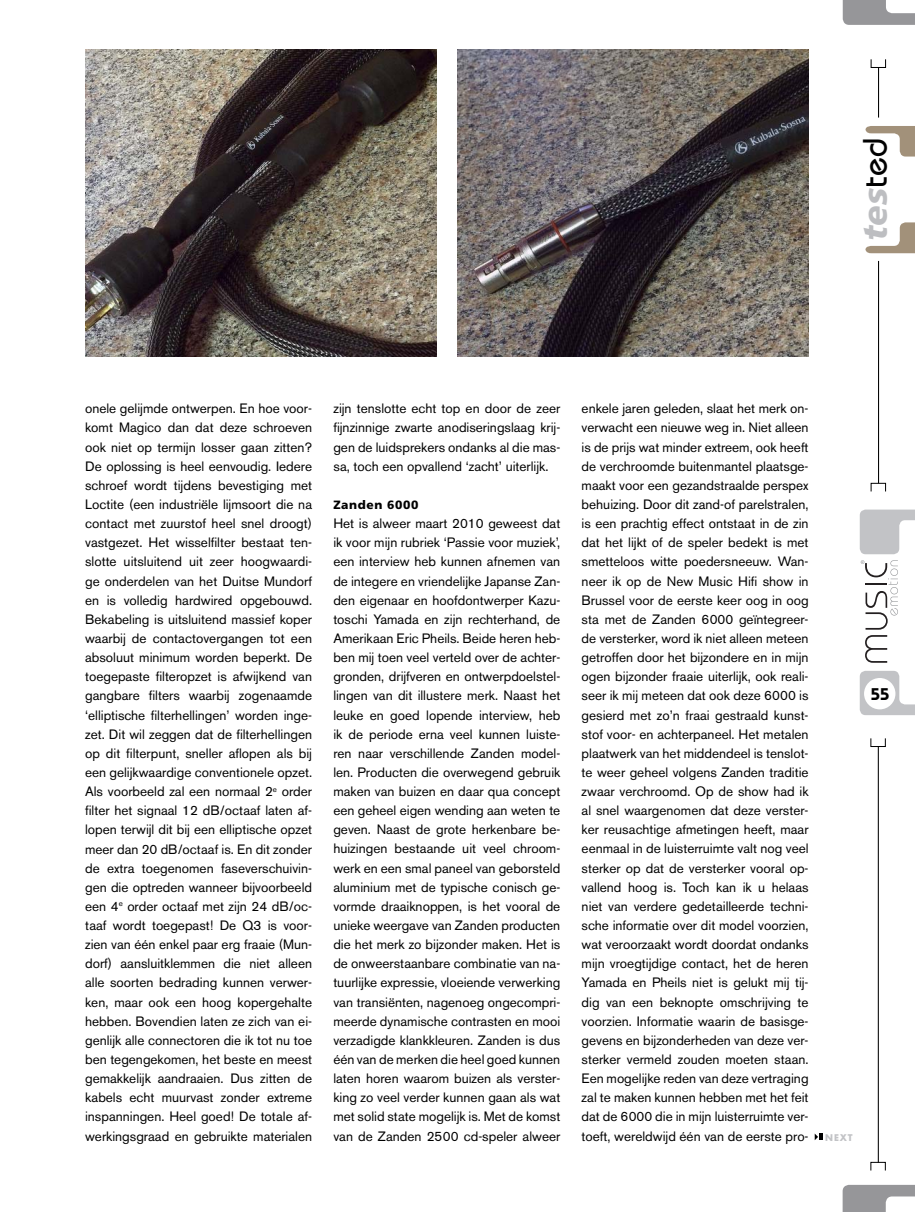
<style>
.page{position:relative;width:915px;height:1212px;background:#fff}
.page>*{position:absolute;margin:0;border:0;box-sizing:border-box;transform-origin:0 0}
.t1{font:italic 900 33.9px "Frutiger";color:#bdbec1}
.t2{font:600 16.95px "Bauhaus";color:#000}
.t3{font:13.5px/19.2px "Akzidenz Grotesk BE";color:#000;text-align:justify}
.t4{font:900 12px "Frutiger";letter-spacing:.05em;color:#000}
.t5{font:700 9px "Futura";color:#c2c3c6}
.s1{font-family:"Bauhaus";font-weight:500;font-style:normal;color:#000}
</style>
<div class="page">
<svg style="left:814px;top:1133px;width:9px;height:7px"></svg>
<img style="left:85px;top:50px;width:351px;height:306px">
<img style="left:457px;top:50px;width:351px;height:306px">
<svg style="left:859px;top:510px;width:55px;height:44px"></svg>
<svg style="left:859px;top:671px;width:55px;height:44px"></svg>
<svg style="left:842px;top:0;width:72px;height:25px"></svg>
<svg style="left:842px;top:1185px;width:72px;height:27px"></svg>
<div style="left:870px;top:59px;width:15px;height:9px;border:1px solid #000"></div>
<div style="left:870px;top:483px;width:15px;height:9px;border:1px solid #000"></div>
<div style="left:863px;top:678px;width:32px;height:31px;background:#fff;border-radius:50%"></div>
<hr style="left:877px;top:261px;width:1px;height:222px;background:#000">
<svg style="left:865px;top:222px;width:49px;height:31px"></svg>
<svg style="left:865px;top:126px;width:49px;height:31px"></svg>
<hr style="left:877px;top:67px;width:1px;height:51px;background:#000">
<hr style="left:877px;top:746px;width:1px;height:416px;background:#000">
<div style="left:870px;top:738px;width:15px;height:9px;border:1px solid #000"></div>
<div style="left:870px;top:1162px;width:15px;height:9px;border:1px solid #000"></div>
<svg style="left:860px;top:560px;width:37px;height:103px"></svg>
<h1 class="t1" style="left:861px;top:241px;width:104px;rotate:-90deg">tes<span class="s1">ted</span></h1>
<p class="t3" style="left:85px;top:400px;width:228px">onele gelijmde ontwerpen. En hoe voor&shy;komt Magico dan dat deze schroeven ook niet op termijn losser gaan zitten?<br>De oplossing is heel eenvoudig. Iedere schroef wordt tijdens bevestiging met Loctite (een industriële lijmsoort die na contact met zuurstof heel snel droogt) vastgezet. Het wisselfilter bestaat ten&shy;slotte uitsluitend uit zeer hoogwaardi&shy;ge onderdelen van het Duitse Mundorf en is volledig hardwired opgebouwd.<br>Bekabeling is uitsluitend massief koper waarbij de contactovergangen tot een absoluut minimum worden beperkt. De toegepaste filteropzet is afwijkend van gangbare filters waarbij zogenaamde ‘elliptische filterhellingen’ worden inge&shy;zet. Dit wil zeggen dat de filterhellingen op dit filterpunt, sneller aflopen als bij een gelijkwaardige conventionele opzet.<br>Als voorbeeld zal een normaal 2<sup>e</sup> order filter het signaal 12 dB/octaaf laten af&shy;lopen terwijl dit bij een elliptische opzet meer dan 20 dB/octaaf is. En dit zonder de extra toegenomen faseverschuivin&shy;gen die optreden wanneer bijvoorbeeld een 4<sup>e</sup> order octaaf met zijn 24 dB/oc&shy;taaf wordt toegepast! De Q3 is voor&shy;zien van één enkel paar erg fraaie (Mun&shy;dorf) aansluitklemmen die niet alleen alle soorten bedrading kunnen verwer&shy;ken, maar ook een hoog kopergehalte hebben. Bovendien laten ze zich van ei&shy;genlijk alle connectoren die ik tot nu toe ben tegengekomen, het beste en meest gemakkelijk aandraaien. Dus zitten de kabels echt muurvast zonder extreme inspanningen. Heel goed! De totale af&shy;werkingsgraad en gebruikte materialen</p>
<p class="t3" style="left:333px;top:400px;width:228px">zijn tenslotte echt top en door de zeer fijnzinnige zwarte anodiseringslaag krij&shy;gen de luidsprekers ondanks al die mas&shy;sa, toch een opvallend ‘zacht’ uiterlijk.</p>
<p class="t4" style="left:333px;top:500px;width:87px">Zanden 6000</p>
<p class="t3" style="left:333px;top:515px;width:228px">Het is alweer maart 2010 geweest dat ik voor mijn rubriek ‘Passie voor muziek’, een interview heb kunnen afnemen van de integere en vriendelijke Japanse Zan&shy;den eigenaar en hoofdontwerper Kazu&shy;toschi Yamada en zijn rechterhand, de Amerikaan Eric Pheils. Beide heren heb&shy;ben mij toen veel verteld over de achter&shy;gronden, drijfveren en ontwerpdoelstel&shy;lingen van dit illustere merk. Naast het leuke en goed lopende interview, heb ik de periode erna veel kunnen luiste&shy;ren naar verschillende Zanden model&shy;len. Producten die overwegend gebruik maken van buizen en daar qua concept een geheel eigen wending aan weten te geven. Naast de grote herkenbare be&shy;huizingen bestaande uit veel chroom&shy;werk en een smal paneel van geborsteld aluminium met de typische conisch ge&shy;vormde draaiknoppen, is het vooral de unieke weergave van Zanden producten die het merk zo bijzonder maken. Het is de onweerstaanbare combinatie van na&shy;tuurlijke expressie, vloeiende verwerking van transiënten, nagenoeg ongecompri&shy;meerde dynamische contrasten en mooi verzadigde klankkleuren. Zanden is dus één van de merken die heel goed kunnen laten horen waarom buizen als verster&shy;king zo veel verder kunnen gaan als wat met solid state mogelijk is. Met de komst van de Zanden 2500 cd-speler alweer</p>
<p class="t3" style="left:581px;top:400px;width:228px">enkele jaren geleden, slaat het merk on&shy;verwacht een nieuwe weg in. Niet alleen is de prijs wat minder extreem, ook heeft de verchroomde buitenmantel plaatsge&shy;maakt voor een gezandstraalde perspex behuizing. Door dit zand-of parelstralen, is een prachtig effect ontstaat in de zin dat het lijkt of de speler bedekt is met smetteloos witte poedersneeuw. Wan&shy;neer ik op de New Music Hifi show in Brussel voor de eerste keer oog in oog sta met de Zanden 6000 geïntegreer&shy;de versterker, word ik niet alleen meteen getroffen door het bijzondere en in mijn ogen bijzonder fraaie uiterlijk, ook reali&shy;seer ik mij meteen dat ook deze 6000 is gesierd met zo’n fraai gestraald kunst&shy;stof voor- en achterpaneel. Het metalen plaatwerk van het middendeel is tenslot&shy;te weer geheel volgens Zanden traditie zwaar verchroomd. Op de show had ik al snel waargenomen dat deze verster&shy;ker reusachtige afmetingen heeft, maar eenmaal in de luisterruimte valt nog veel sterker op dat de versterker vooral op&shy;vallend hoog is. Toch kan ik u helaas niet van verdere gedetailleerde techni&shy;sche informatie over dit model voorzien, wat veroorzaakt wordt doordat ondanks mijn vroegtijdige contact, het de heren Yamada en Pheils niet is gelukt mij tij&shy;dig van een beknopte omschrijving te voorzien. Informatie waarin de basisge&shy;gevens en bijzonderheden van deze ver&shy;sterker vermeld zouden moeten staan.<br>Een mogelijke reden van deze vertraging zal te maken kunnen hebben met het feit dat de 6000 die in mijn luisterruimte ver&shy;toeft, wereldwijd één van de eerste pro-</p>
<p class="t5" style="left:824px;top:1133px;width:29px">NEXT</p>
<p class="t2" style="left:870px;top:688px;width:20px">55</p>
</div>
